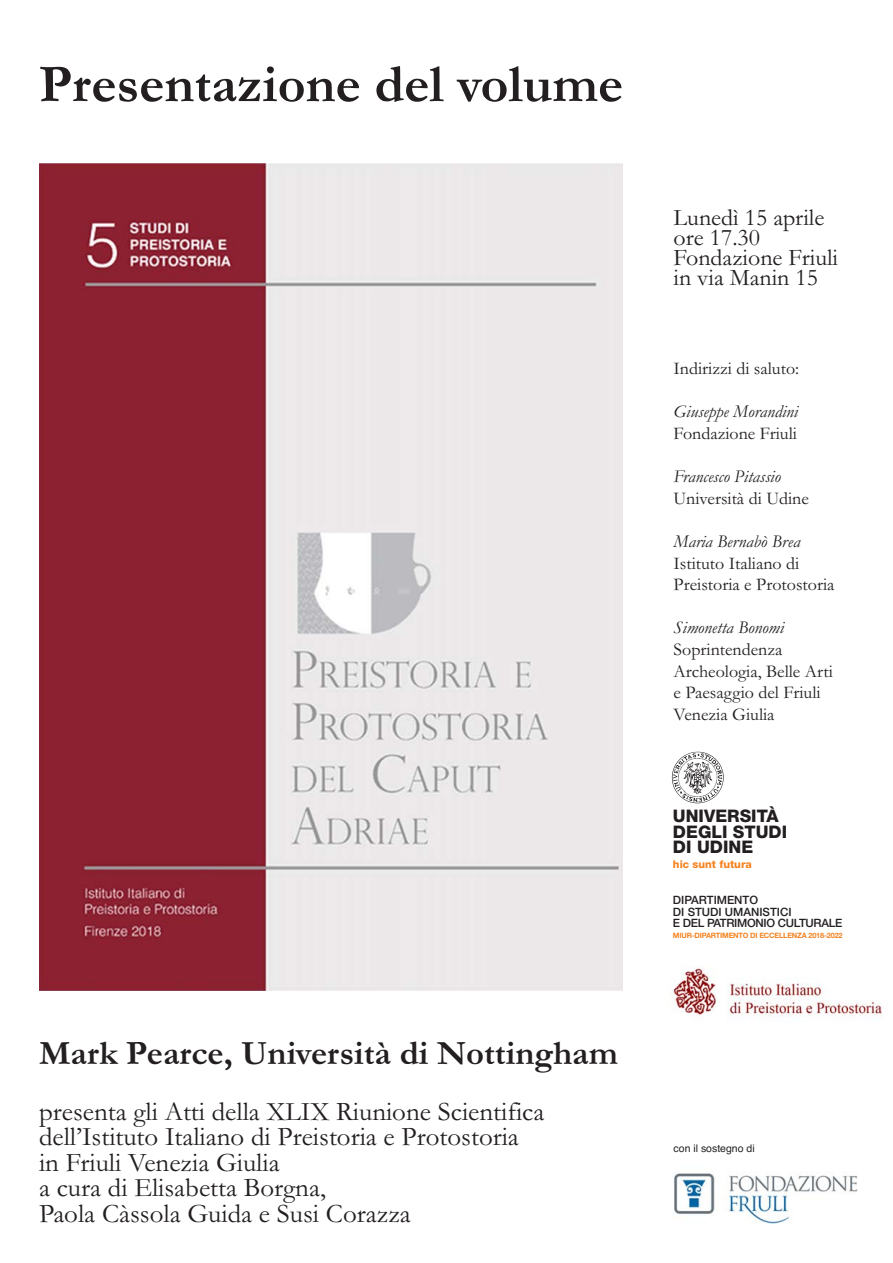
<style>
.page{position:relative;width:893px;height:1263px;background:#fff}
.page>*{position:absolute;margin:0;border:0;box-sizing:border-box;transform-origin:0 0}
.t1{font:700 54px "Garamond";color:#231f20}
.t2{font:700 34.5px "Garamond";color:#231f20}
.t3{font:27px/25.5px "Garamond";color:#231f20}
.t4{font:24px/19.8px "Garamond";color:#231f20}
.t5{font:18px/21.6px "Garamond";color:#231f20}
.t6{font:italic 18px/21.6px "Garamond";color:#231f20}
.t7{font:800 17.4px/15.1px "Helvetica Neue LT Std";color:#231f20}
.t8{font:500 11.55px/11.6px "Helvetica Neue LT Std";color:#231f20}
.t9{font:800 10.65px "Helvetica Neue LT Std";color:#f58220}
.t10{font:10.5px "Helvetica";color:#231f20}
.t11{font:700 7.35px "Helvetica Neue LT Std";letter-spacing:-.025em;color:#f58220}
.s1{font-style:normal}
.s2{font-style:italic}
</style>
<div class="page">
<img style="left:39px;top:164px;width:583px;height:826px">
<img style="left:674px;top:1173px;width:184px;height:51px">
<img style="left:669px;top:967px;width:213px;height:50px">
<img style="left:672px;top:751px;width:52px;height:52px">
<p class="t1" style="left:39px;top:63px;width:586px">Presentazione del volume</p>
<p class="t2" style="left:39px;top:1039px;width:580px">Mark Pearce, Università di Nottingham</p>
<p class="t3" style="left:39px;top:1102px;width:507px">presenta gli Atti della XLIX Riunione Scientifica dell’Istituto Italiano di Preistoria e Protostoria in Friuli Venezia Giulia</p>
<p class="t3" style="left:39px;top:1178px;width:373px">a cura di Elisabetta Borgna,<br>Paola Càssola Guida e Susi Corazza</p>
<p class="t4" style="left:674px;top:210px;width:166px">Lunedì 15 aprile ore 17.30<br>Fondazione Friuli in via Manin 15</p>
<p class="t5" style="left:674px;top:360px;width:127px">Indirizzi di saluto:</p>
<p class="t6" style="left:674px;top:400px;width:126px">Giuseppe Morandini<br><span class="s1">Fondazione Friuli</span></p>
<p class="t6" style="left:674px;top:465px;width:137px">Francesco Pitassio<br><span class="s1">Università di Udine</span></p>
<p class="t5" style="left:674px;top:533px;width:162px"><span class="s2">Maria Bernabò Brea<br></span>Istituto Italiano di<br>Preistoria e Protostoria</p>
<p class="t6" style="left:674px;top:616px;width:112px">Simonetta Bonomi</p>
<p class="t5" style="left:674px;top:641px;width:110px">Soprintendenza</p>
<p class="t5" style="left:674px;top:662px;width:161px">Archeologia, Belle Arti</p>
<p class="t5" style="left:674px;top:684px;width:149px">e Paesaggio del Friuli</p>
<p class="t5" style="left:674px;top:705px;width:103px">Venezia Giulia</p>
<p class="t7" style="left:673px;top:809px;width:116px">UNIVERSITÀ<br>DEGLI STUDI<br>DI UDINE</p>
<p class="t9" style="left:673px;top:858px;width:80px">hic sunt futura</p>
<p class="t8" style="left:673px;top:895px;width:171px">DIPARTIMENTO<br>DI STUDI UMANISTICI<br>E DEL PATRIMONIO CULTURALE</p>
<p class="t11" style="left:673px;top:931px;width:171px">MIUR-DIPARTIMENTO DI ECCELLENZA 2018-2022</p>
<p class="t10" style="left:674px;top:1144px;width:83px">con il sostegno di</p>
</div>
